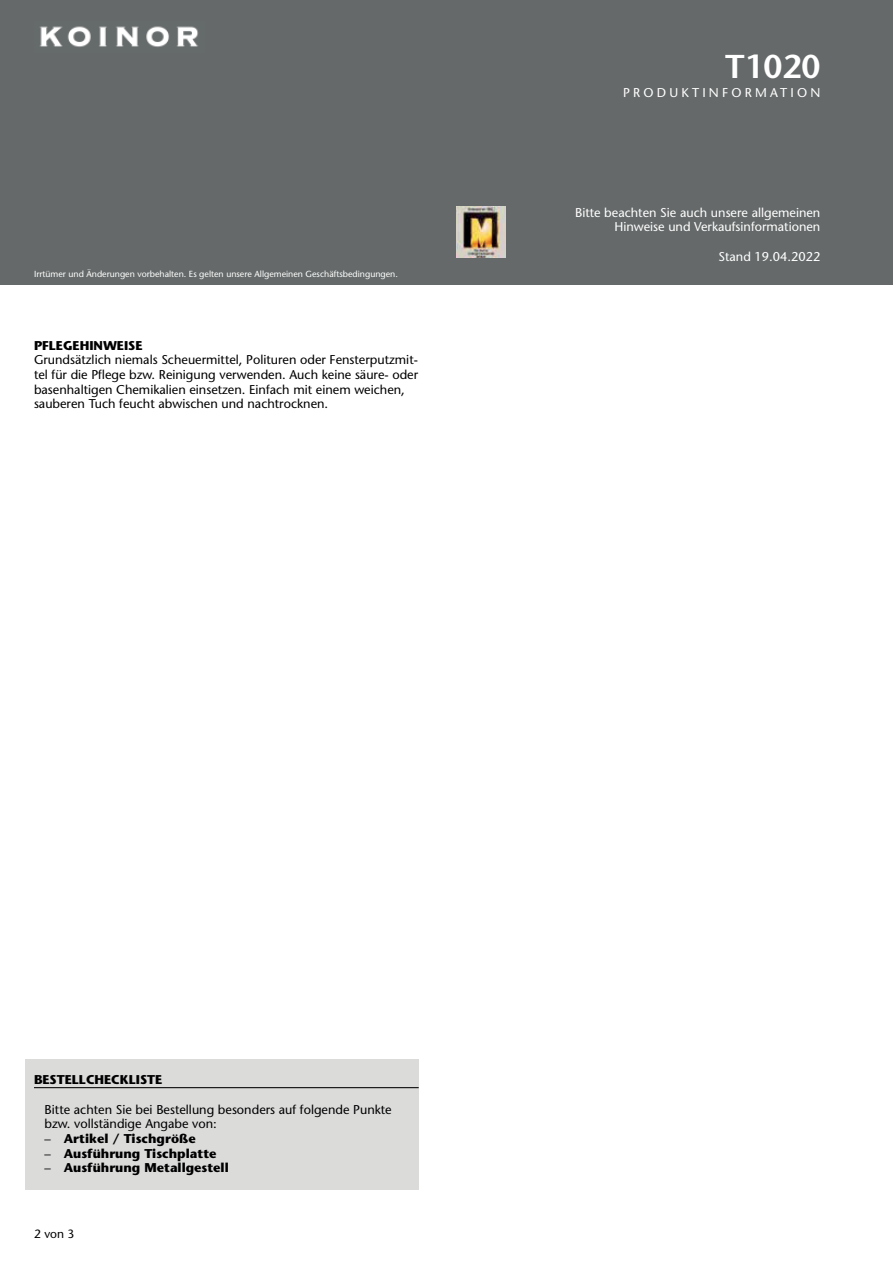
<style>
.page{position:relative;width:893px;height:1263px;background:#fff}
.page>*{position:absolute;margin:0;border:0;box-sizing:border-box;transform-origin:0 0}
.t1{font:600 33px "Stone Sans";color:#fff}
.t2{font:12.75px/14.7px "Stone Sans";color:#000001}
.t3{font:700 12.75px "Stone Sans";color:#000001}
.t4{font:12.75px/14.7px "Stone Sans";color:#fff;text-align:right}
.t5{font:12.75px "Stone Sans";letter-spacing:.25em;color:#fff}
.t6{font:12px "Stone Sans";color:#000001}
.t7{font:8.85px "Stone Sans";color:#fff}
.s1{font-weight:400}
</style>
<div class="page">
<div style="left:0;top:0;width:893px;height:285px;background:#656969"></div>
<img style="left:39px;top:26px;width:160px;height:21px">
<img style="left:457px;top:206px;width:49px;height:51px">
<div style="left:26px;top:1060px;width:393px;height:130px;background:#dbdcda"></div>
<hr style="left:34px;top:1087px;width:385px;height:1px;background:#000001">
<p class="t7" style="left:34px;top:270px;width:365px">Irrtümer und Änderungen vorbehalten. Es gelten unsere Allgemeinen Geschäftsbedingungen.</p>
<p class="t3" style="left:34px;top:340px;width:110px">PFLEGEHINWEISE</p>
<p class="t2" style="left:34px;top:354px;width:386px">Grundsätzlich niemals Scheuermittel, Polituren oder Fensterputzmit&shy;tel für die Pflege bzw. Reinigung verwenden. Auch keine säure- oder basenhaltigen Chemikalien einsetzen. Einfach mit einem weichen, sauberen Tuch feucht abwischen und nachtrocknen.</p>
<h1 class="t1" style="left:725px;top:54px;width:97px">T1020</h1>
<p class="t5" style="left:623px;top:88px;width:199px">PRODUKTINFORMATION</p>
<p class="t4" style="left:575px;top:206px;width:247px">Bitte beachten Sie auch unsere allgemeinen<br>Hinweise und Verkaufsinformationen</p>
<p class="t4" style="left:718px;top:251px;width:103px">Stand 19.04.2022</p>
<p class="t3" style="left:34px;top:1074px;width:130px">BESTELLCHECKLISTE</p>
<p class="t2" style="left:45px;top:1103px;width:349px">Bitte achten Sie bei Bestellung besonders auf folgende Punkte bzw. vollständige Angabe von:</p>
<p class="t3" style="left:45px;top:1134px;width:153px"><span class="s1">–</span> Artikel / Tischgröße</p>
<p class="t3" style="left:45px;top:1148px;width:173px"><span class="s1">–</span> Ausführung Tischplatte</p>
<p class="t3" style="left:45px;top:1163px;width:186px"><span class="s1">–</span> Ausführung Metallgestell</p>
<p class="t6" style="left:34px;top:1229px;width:42px">2 von 3</p>
</div>
